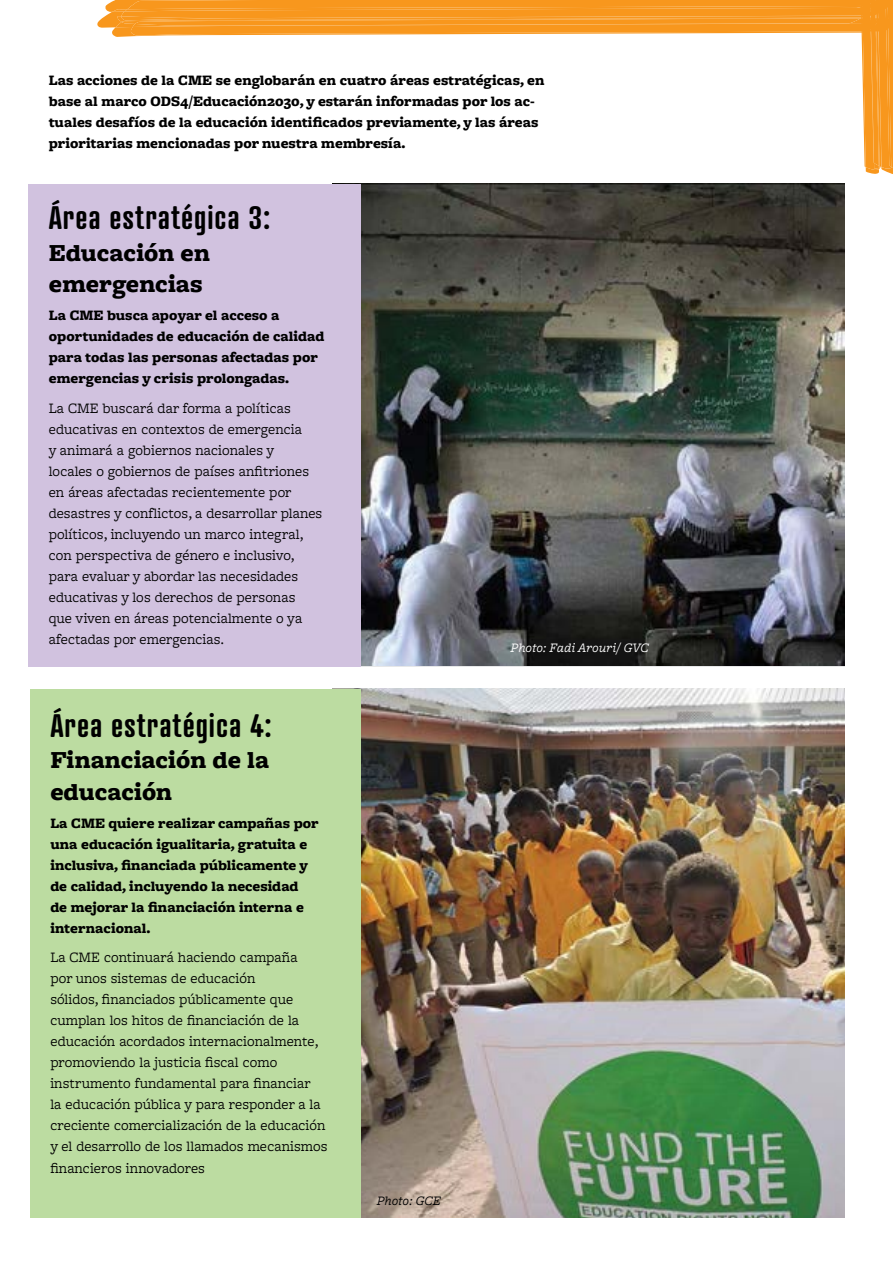
<style>
.page{position:relative;width:893px;height:1263px;background:#fff}
.page>*{position:absolute;margin:0;border:0;box-sizing:border-box;transform-origin:0 0}
.t1{font:600 31.5px "Atrament";letter-spacing:.03em;color:#000}
.t2{font:900 25.5px/31.5px "Freight Macro Pro";color:#000}
.t3{font:15px/21px "Freight Macro Pro";color:#000}
.t4{font:900 15px/21px "Freight Macro Pro";color:#000}
.t5{font:italic 13.5px "Freight Macro Pro";color:#fff}
.t6{font:italic 13.5px "Freight Macro Pro";color:#000}
</style>
<div class="page">
<img style="left:361px;top:184px;width:484px;height:481px">
<img style="left:361px;top:689px;width:484px;height:528px">
<div style="left:28px;top:184px;width:333px;height:483px;background:#d1c2df"></div>
<div style="left:30px;top:689px;width:331px;height:528px;background:#bcdca1"></div>
<svg style="left:97px;top:0;width:796px;height:174px"></svg>
<p class="t4" style="left:49px;top:69px;width:497px">Las acciones de la CME se englobarán en cuatro áreas estratégicas, en base al marco ODS4/Educación2030, y estarán informadas por los ac&shy;tuales desafíos de la educación identificados previamente, y las áreas prioritarias mencionadas por nuestra membresía.</p>
<h1 class="t1" style="left:49px;top:198px;width:223px">Área estratégica 3:</h1>
<h2 class="t2" style="left:49px;top:236px;width:163px">Educación en emergencias</h2>
<p class="t4" style="left:49px;top:304px;width:277px">La CME busca apoyar el acceso a oportunidades de educación de calidad para todas las personas afectadas por emergencias y crisis prolongadas.</p>
<p class="t3" style="left:49px;top:397px;width:275px">La CME buscará dar forma a políticas educativas en contextos de emergencia<br>y animará a gobiernos nacionales y<br>locales o gobiernos de países anfitriones en áreas afectadas recientemente por desastres y conflictos, a desarrollar planes políticos, incluyendo un marco integral, con perspectiva de género e inclusivo, para evaluar y abordar las necesidades educativas y los derechos de personas que viven en áreas potencialmente o ya afectadas por emergencias.</p>
<h1 class="t1" style="left:50px;top:705px;width:223px">Área estratégica 4:</h1>
<h2 class="t2" style="left:50px;top:744px;width:221px">Financiación de la educación</h2>
<p class="t4" style="left:50px;top:812px;width:270px">La CME quiere realizar campañas por una educación igualitaria, gratuita e inclusiva, financiada públicamente y de calidad, incluyendo la necesidad de mejorar la financiación interna e internacional.</p>
<p class="t3" style="left:50px;top:946px;width:279px">La CME continuará haciendo campaña<br>por unos sistemas de educación<br>sólidos, financiados públicamente que cumplan los hitos de financiación de la educación acordados internacionalmente, promoviendo la justicia fiscal como instrumento fundamental para financiar<br>la educación pública y para responder a la creciente comercialización de la educación y el desarrollo de los llamados mecanismos financieros innovadores</p>
<p class="t6" style="left:377px;top:1191px;width:66px">Photo: GCE</p>
<p class="t5" style="left:511px;top:638px;width:140px">Photo: Fadi Arouri/ GVC</p>
</div>
